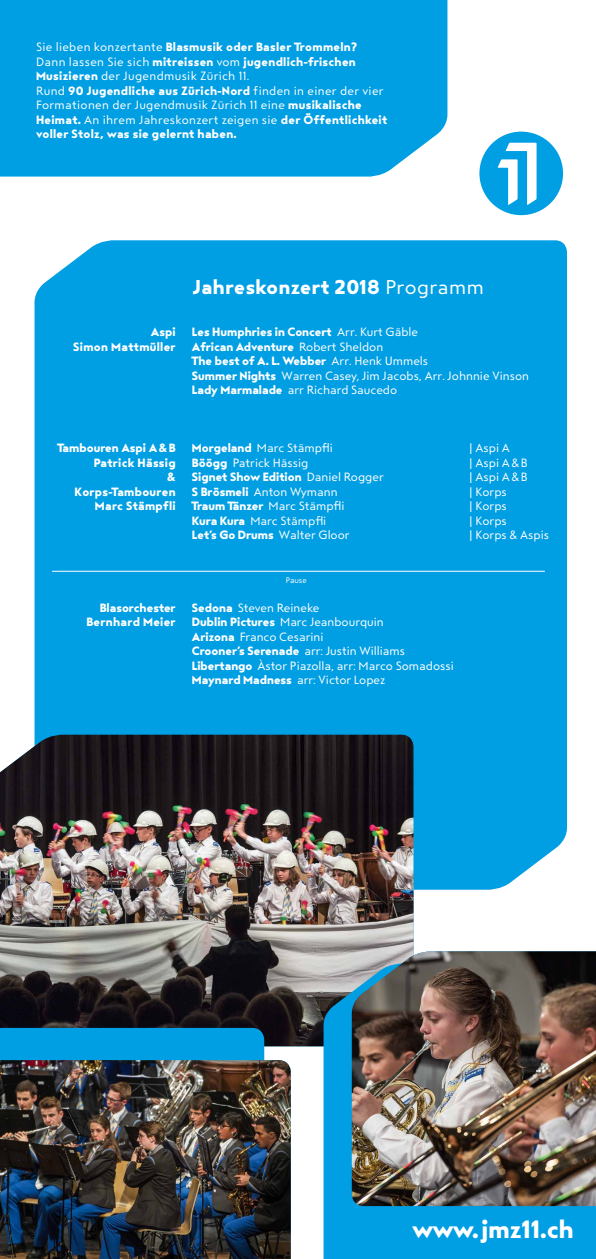
<style>
.page{position:relative;width:596px;height:1259px;background:#fff}
.page>*{position:absolute;margin:0;border:0;box-sizing:border-box;transform-origin:0 0}
.t1{font:25px "Steagal Bo";color:#fff}
.t2{font:20px "Steagal Bo";letter-spacing:.025em;color:#fff}
.t3{font:12px/14.5px "Steagal Re";color:#fff}
.t4{font:12px/14.5px "Steagal Bo";letter-spacing:.025em;color:#fff;text-align:right}
.t5{font:12px/14.5px "Steagal Bo";color:#fff}
.t6{font:12px/14.5px "Steagal Re";letter-spacing:.025em;color:#fff}
.t7{font:8px "Steagal Re";color:#fff}
.s1{font-family:"Steagal Re"}
.s2{font-family:"Steagal Bo"}
</style>
<div class="page">
<div style="left:34px;top:240px;width:532px;height:649px;background:#009ee3"></div>
<div style="left:0;top:0;width:447px;height:177px;background:#009ee3"></div>
<img style="left:0;top:734px;width:413px;height:312px">
<svg style="left:323px;top:963px;width:272px;height:296px;background:#099ede"></svg>
<img style="left:351px;top:951px;width:244px;height:255px">
<svg style="left:479px;top:132px;width:83px;height:83px"></svg>
<hr style="left:52px;top:571px;width:492px;height:1px;background:#fff">
<div style="left:0;top:1028px;width:264px;height:32px;background:#009ee3"></div>
<img style="left:0;top:1060px;width:290px;height:199px">
<p class="t4" style="left:36px;top:40px;width:322px;text-align:left"><span class="s1">Sie lieben konzertante</span> Blasmusik oder Basler Trommeln?<br><span class="s1">Dann lassen Sie sich</span> mitreissen <span class="s1">vom</span> jugendlich-frischen</p>
<p class="t6" style="left:36px;top:69px;width:214px"><span class="s2">Musizieren</span> der Jugendmusik Zürich 11.</p>
<p class="t4" style="left:36px;top:84px;width:349px"><span class="s1">Rund</span> 90 Jugendliche aus Zürich-Nord <span class="s1">finden in einer der vier</span></p>
<p class="t6" style="left:36px;top:98px;width:352px">Formationen der Jugendmusik Zürich 11 eine <span class="s2">musikalische<br>Heimat.</span> An ihrem Jahreskonzert zeigen sie <span class="s2">der Öffentlichkeit</span></p>
<p class="t4" style="left:36px;top:127px;width:202px">voller Stolz, was sie gelernt haben.</p>
<p class="t4" style="left:73px;top:325px;width:104px">Aspi<br>Simon Mattmüller</p>
<h2 class="t2" style="left:193px;top:275px;width:292px">Jahreskonzert 2018 <span class="s1">Programm</span></h2>
<p class="t5" style="left:192px;top:325px;width:238px">Les Humphries in Concert <span class="s1">Arr. Kurt Gäble<br></span>African Adventure <span class="s1">Robert Sheldon<br></span>The best of A. L. Webber <span class="s1">Arr. Henk Ummels</span></p>
<p class="t3" style="left:192px;top:369px;width:338px"><span class="s2">Summer Nights</span> Warren Casey, Jim Jacobs, Arr. Johnnie Vinson<br><span class="s2">Lady Marmalade</span> arr Richard Saucedo</p>
<p class="t4" style="left:57px;top:441px;width:120px">Tambouren Aspi A&amp;B<br>Patrick Hässig<br>&amp;<br>Korps-Tambouren<br>Marc Stämpfli</p>
<p class="t5" style="left:86px;top:600px;width:91px;text-align:right">Blasorchester<br>Bernhard Meier</p>
<p class="t3" style="left:192px;top:441px;width:142px"><span class="s2">Morgeland</span> Marc Stämpfli</p>
<p class="t3" style="left:469px;top:441px;width:42px">| Aspi A</p>
<p class="t3" style="left:192px;top:456px;width:118px"><span class="s2">Böögg</span> Patrick Hässig</p>
<p class="t3" style="left:469px;top:456px;width:60px">| Aspi A&amp;B</p>
<p class="t5" style="left:192px;top:470px;width:193px">Signet Show Edition <span class="s1">Daniel Rogger</span></p>
<p class="t3" style="left:469px;top:470px;width:60px">| Aspi A&amp;B</p>
<p class="t3" style="left:192px;top:485px;width:147px"><span class="s2">S Brösmeli</span> Anton Wymann</p>
<p class="t3" style="left:469px;top:485px;width:39px">| Korps</p>
<p class="t3" style="left:192px;top:499px;width:154px"><span class="s2">Traum Tänzer</span> Marc Stämpfli</p>
<p class="t3" style="left:469px;top:499px;width:39px">| Korps</p>
<p class="t3" style="left:192px;top:514px;width:136px"><span class="s2">Kura Kura</span> Marc Stämpfli</p>
<p class="t3" style="left:469px;top:514px;width:39px">| Korps</p>
<p class="t5" style="left:192px;top:528px;width:159px">Let’s Go Drums <span class="s1">Walter Gloor</span></p>
<p class="t3" style="left:469px;top:528px;width:81px">| Korps &amp; Aspis</p>
<p class="t7" style="left:286px;top:576px;width:22px">Pause</p>
<p class="t3" style="left:192px;top:601px;width:263px"><span class="s2">Sedona</span> Steven Reineke<br><span class="s2">Dublin Pictures</span> Marc Jeanbourquin<br><span class="s2">Arizona</span> Franco Cesarini<br><span class="s2">Crooner’s Serenade</span> arr: Justin Williams <span class="s2">Libertango</span> Àstor Piazolla, arr: Marco Somadossi <span class="s2">Maynard Madness</span> arr: Victor Lopez</p>
<h1 class="t1" style="left:412px;top:1214px;width:163px">www.jmz11.ch</h1>
</div>
